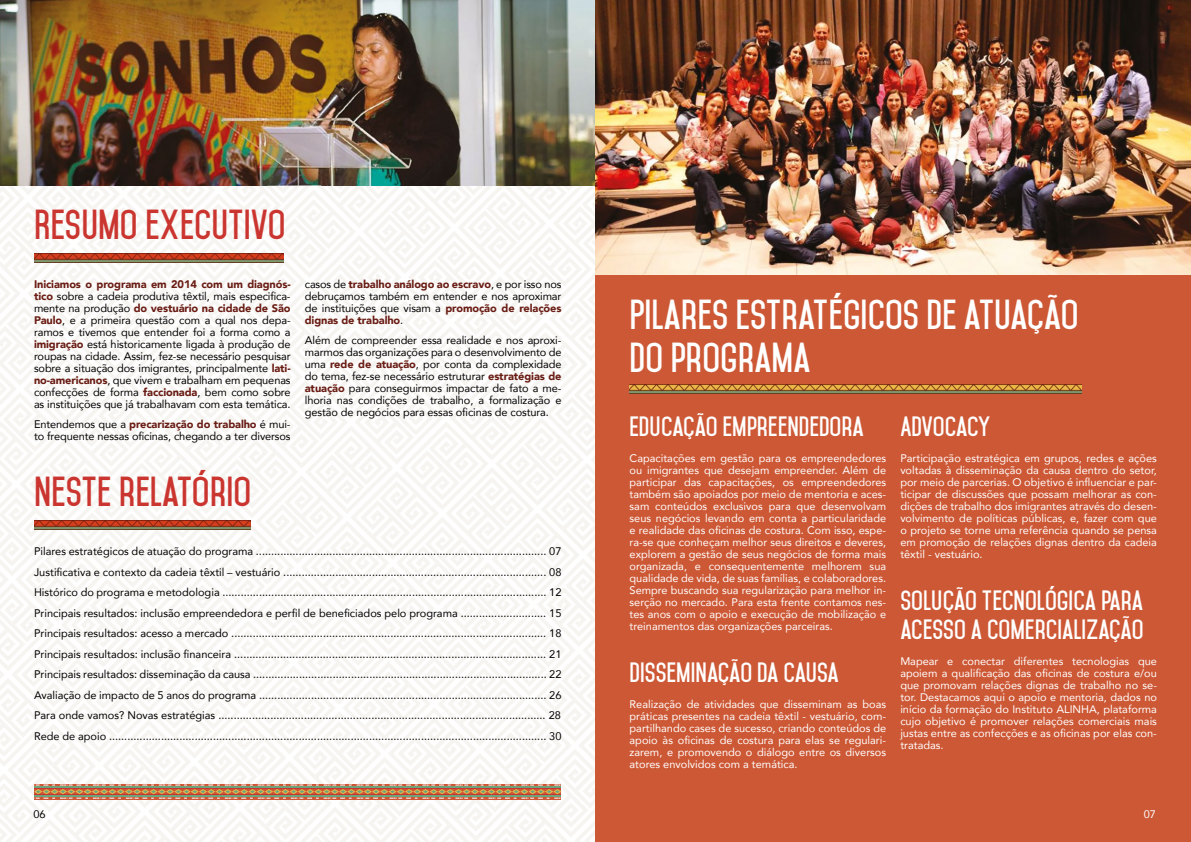
<style>
.page{position:relative;width:1191px;height:842px;background:#fff}
.page>*{position:absolute;margin:0;border:0;box-sizing:border-box;transform-origin:0 0}
.t1{font:700 36px/43.2px "Mohave";color:#fff}
.t2{font:700 36px "Mohave";color:#cb3530}
.t3{font:700 24px/28.8px "Mohave";color:#fff}
.t4{font:11px/12px "Avenir";letter-spacing:-.01em;color:#000;text-align:justify}
.t5{font:11px/12px "Avenir";color:#fff;text-align:justify}
.s1{font-weight:900;color:#691c14}
</style>
<div class="page">
<img style="left:0;top:186px;width:595px;height:656px">
<svg style="left:495px;top:784px;width:33px;height:1px"></svg>
<svg style="left:528px;top:784px;width:33px;height:1px"></svg>
<svg style="left:429px;top:784px;width:33px;height:1px"></svg>
<svg style="left:462px;top:784px;width:33px;height:1px"></svg>
<svg style="left:364px;top:784px;width:33px;height:1px"></svg>
<svg style="left:397px;top:784px;width:32px;height:1px"></svg>
<svg style="left:298px;top:784px;width:33px;height:1px"></svg>
<svg style="left:331px;top:784px;width:33px;height:1px"></svg>
<svg style="left:232px;top:784px;width:33px;height:1px"></svg>
<svg style="left:265px;top:784px;width:33px;height:1px"></svg>
<svg style="left:166px;top:784px;width:33px;height:1px"></svg>
<svg style="left:199px;top:784px;width:33px;height:1px"></svg>
<svg style="left:100px;top:784px;width:33px;height:1px"></svg>
<svg style="left:133px;top:784px;width:33px;height:1px"></svg>
<svg style="left:34px;top:784px;width:33px;height:1px"></svg>
<svg style="left:67px;top:784px;width:33px;height:1px"></svg>
<svg style="left:34px;top:785px;width:528px;height:14px;background:#b0825b"></svg>
<img style="left:0;top:0;width:595px;height:186px">
<div style="left:595px;top:0;width:596px;height:842px;background:#cd5835"></div>
<img style="left:595px;top:0;width:596px;height:275px">
<img style="left:34px;top:253px;width:249px;height:9px">
<img style="left:34px;top:521px;width:216px;height:9px">
<img style="left:630px;top:384px;width:451px;height:9px">
<h1 class="t2" style="left:34px;top:203px;width:253px">RESUMO EXECUTIVO</h1>
<p class="t4" style="left:34px;top:277px;width:258px"><span class="s1">Iniciamos o programa em 2014 com um diagnós&shy;tico</span> sobre a cadeia produtiva têxtil, mais especifica&shy;mente na produção <span class="s1">do vestuário na cidade de São Paulo</span>, e a primeira questão com a qual nos depa&shy;ramos e tivemos que entender foi a forma como a <span class="s1">imigração</span> está historicamente ligada à produção de roupas na cidade. Assim, fez-se necessário pesquisar sobre a situação dos imigrantes, principalmente <span class="s1">lati&shy;no-americanos</span>, que vivem e trabalham em pequenas confecções de forma <span class="s1">faccionada</span>, bem como sobre as instituições que já trabalhavam com esta temática.</p>
<p class="t4" style="left:34px;top:418px;width:258px">Entendemos que a <span class="s1">precarização do trabalho</span> é mui&shy;to frequente nessas oficinas, chegando a ter diversos</p>
<h1 class="t2" style="left:34px;top:470px;width:219px">NESTE RELATÓRIO</h1>
<p class="t4" style="left:305px;top:277px;width:258px">casos de <span class="s1">trabalho análogo ao escravo</span>, e por isso nos debruçamos também em entender e nos aproximar de instituições que visam a <span class="s1">promoção de relações dignas de trabalho</span>.</p>
<p class="t4" style="left:305px;top:334px;width:258px">Além de compreender essa realidade e nos aproxi&shy;marmos das organizações para o desenvolvimento de uma <span class="s1">rede de atuação</span>, por conta da complexidade do tema, fez-se necessário estruturar <span class="s1">estratégias de atuação</span> para conseguirmos impactar de fato a me&shy;lhoria nas condições de trabalho, a formalização e gestão de negócios para essas oficinas de costura.</p>
<p class="t4" style="left:34px;top:541px;width:529px;line-height:20.5px">Pilares estratégicos de atuação do programa ............................................................................................... 07<br>Justificativa e contexto da cadeia têxtil – vestuário ...................................................................................... 08<br>Histórico do programa e metodologia .......................................................................................................... 12<br>Principais resultados: inclusão empreendedora e perfil de beneficiados pelo programa ............................ 15<br>Principais resultados: acesso a mercado ....................................................................................................... 18<br>Principais resultados: inclusão financeira ...................................................................................................... 21<br>Principais resultados: disseminação da causa ................................................................................................ 22<br>Avaliação de impacto de 5 anos do programa .............................................................................................. 26<br>Para onde vamos? Novas estratégias ........................................................................................................... 28<br>Rede de apoio ............................................................................................................................................... 30</p>
<h1 class="t1" style="left:629px;top:293px;width:450px">PILARES ESTRATÉGICOS DE ATUAÇÃO<br>DO PROGRAMA</h1>
<h2 class="t3" style="left:629px;top:413px;width:236px">EDUCAÇÃO EMPREENDEDORA</h2>
<p class="t5" style="left:629px;top:452px;width:258px">Capacitações em gestão para os empreendedores ou imigrantes que desejam empreender. Além de participar das capacitações, os empreendedores também são apoiados por meio de mentoria e aces&shy;sam conteúdos exclusivos para que desenvolvam seus negócios levando em conta a particularidade e realidade das oficinas de costura. Com isso, espe&shy;ra-se que conheçam melhor seus direitos e deveres, explorem a gestão de seus negócios de forma mais organizada, e consequentemente melhorem sua qualidade de vida, de suas famílias, e colaboradores.<br>Sempre buscando sua regularização para melhor in&shy;serção no mercado. Para esta frente contamos nes&shy;tes anos com o apoio e execução de mobilização e treinamentos das organizações parceiras.</p>
<h2 class="t3" style="left:629px;top:658px;width:211px">DISSEMINAÇÃO DA CAUSA</h2>
<p class="t5" style="left:629px;top:698px;width:258px">Realização de atividades que disseminam as boas práticas presentes na cadeia têxtil - vestuário, com&shy;partilhando cases de sucesso, criando conteúdos de apoio às oficinas de costura para elas se regulari&shy;zarem, e promovendo o diálogo entre os diversos atores envolvidos com a temática.</p>
<h2 class="t3" style="left:900px;top:413px;width:92px">ADVOCACY</h2>
<p class="t5" style="left:900px;top:452px;width:258px">Participação estratégica em grupos, redes e ações voltadas à disseminação da causa dentro do setor, por meio de parcerias. O objetivo é influenciar e par&shy;ticipar de discussões que possam melhorar as con&shy;dições de trabalho dos imigrantes através do desen&shy;volvimento de políticas públicas, e, fazer com que o projeto se torne uma referência quando se pensa em promoção de relações dignas dentro da cadeia têxtil - vestuário.</p>
<h2 class="t3" style="left:900px;top:586px;width:245px">SOLUÇÃO TECNOLÓGICA PARA<br>ACESSO A COMERCIALIZAÇÃO</h2>
<p class="t5" style="left:900px;top:655px;width:258px">Mapear e conectar diferentes tecnologias que apoiem a qualificação das oficinas de costura e/ou que promovam relações dignas de trabalho no se&shy;tor. Destacamos aqui o apoio e mentoria, dados no início da formação do Instituto ALINHA, plataforma cujo objetivo é promover relações comerciais mais justas entre as confecções e as oficinas por elas con&shy;tratadas.</p>
<p class="t4" style="left:33px;top:808px;width:14px">06</p>
<p class="t5" style="left:1143px;top:808px;width:14px">07</p>
</div>
